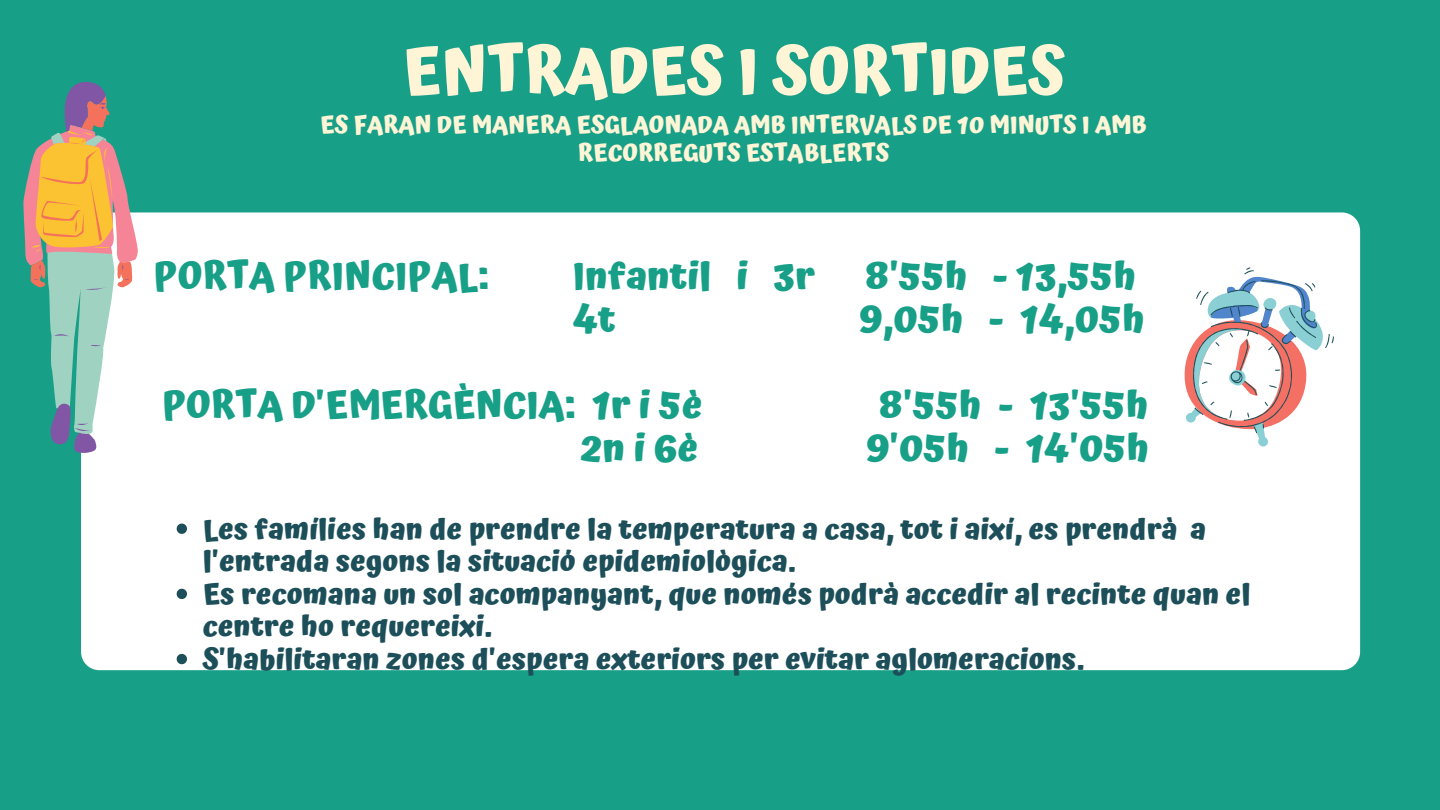
<style>
.page{position:relative;width:1440px;height:810px;background:#189f87}
.page>*{position:absolute;margin:0;border:0;box-sizing:border-box;transform-origin:0 0}
.t1{font:700 64px "Atma";color:#fef4d6}
.t2{font:700 38.1px "Atma";color:#189f87}
.t3{font:700 28.9px/32.6px "Atma";color:#1c4f59}
.t4{font:700 24px/27.9px "Atma";color:#fef4d6;text-align:center}
</style>
<div class="page">
<div style="left:81px;top:212px;width:1279px;height:458px;background:#fff;border-radius:18px"></div>
<svg style="left:177px;top:524px;width:10px;height:10px"></svg>
<svg style="left:177px;top:589px;width:10px;height:10px"></svg>
<svg style="left:177px;top:654px;width:10px;height:10px"></svg>
<svg style="left:1184px;top:267px;width:150px;height:179px"></svg>
<svg style="left:23px;top:82px;width:115px;height:371px"></svg>
<h1 class="t1" style="left:402px;top:34px;width:663px">ENTRADES I SORTIDES</h1>
<p class="t4" style="left:320px;top:111px;width:828px">ES FARAN DE MANERA ESGLAONADA AMB INTERVALS DE 10 MINUTS I AMB<br>RECORREGUTS ESTABLERTS</p>
<h2 class="t2" style="left:154px;top:254px;width:336px">PORTA PRINCIPAL:</h2>
<h2 class="t2" style="left:573px;top:254px;width:244px">Infantil i 3r</h2>
<h2 class="t2" style="left:865px;top:254px;width:273px">8'55h - 13,55h</h2>
<h2 class="t2" style="left:573px;top:297px;width:44px">4t</h2>
<h2 class="t2" style="left:859px;top:297px;width:287px">9,05h - 14,05h</h2>
<h2 class="t2" style="left:162px;top:382px;width:542px">PORTA D'EMERGÈNCIA: 1r i 5è</h2>
<h2 class="t2" style="left:879px;top:382px;width:271px">8'55h - 13'55h</h2>
<h2 class="t2" style="left:582px;top:425px;width:118px">2n i 6è</h2>
<h2 class="t2" style="left:866px;top:425px;width:285px">9'05h - 14'05h</h2>
<p class="t3" style="left:203px;top:512px;width:1049px">Les famílies han de prendre la temperatura a casa, tot i així, es prendrà a l'entrada segons la situació epidemiològica.<br>Es recomana un sol acompanyant, que només podrà accedir al recinte quan el centre ho requereixi.<br>S'habilitaran zones d'espera exteriors per evitar aglomeracions.</p>
</div>
